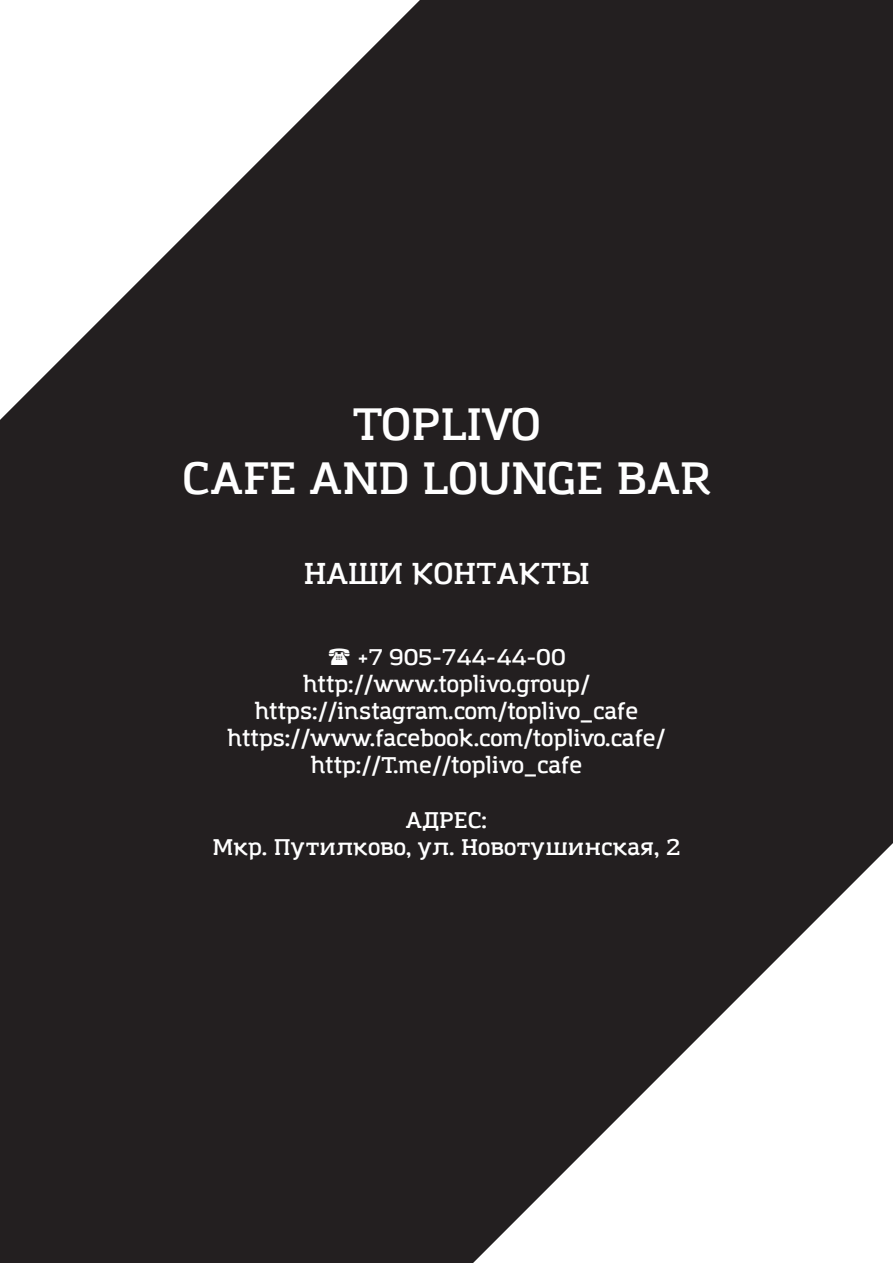
<style>
.page{position:relative;width:893px;height:1263px;background:#231f20}
.page>*{position:absolute;margin:0;border:0;box-sizing:border-box;transform-origin:0 0}
.t1{font:600 45px "Amazing Grotesk";color:#fff}
.t2{font:600 30px "Amazing Grotesk";color:#fff}
.t3{font:600 22.5px "Amazing Grotesk";color:#fff}
</style>
<div class="page">
<svg style="left:473px;top:843px;width:420px;height:420px"></svg>
<svg style="left:0;top:0;width:420px;height:420px;fill:#fff"></svg>
<p class="t1" style="left:352px;top:397px;width:190px">TOPLIVO</p>
<p class="t1" style="left:182px;top:451px;width:530px">CAFE AND LOUNGE BAR</p>
<p class="t2" style="left:304px;top:555px;width:287px">НАШИ КОНТАКТЫ</p>
<p class="t3" style="left:358px;top:644px;width:209px">+7 905-744-44-00</p>
<p class="t3" style="left:303px;top:671px;width:288px">http://www.toplivo.group/</p>
<p class="t3" style="left:255px;top:698px;width:385px">https://instagram.com/toplivo_cafe</p>
<p class="t3" style="left:228px;top:725px;width:439px">https://www.facebook.com/toplivo.cafe/</p>
<p class="t3" style="left:311px;top:752px;width:273px">http://T.me//toplivo_cafe</p>
<p class="t3" style="left:406px;top:806px;width:83px">АДРЕС:</p>
<p class="t3" style="left:213px;top:833px;width:469px">Мкр. Путилково, ул. Новотушинская, 2</p>
</div>
